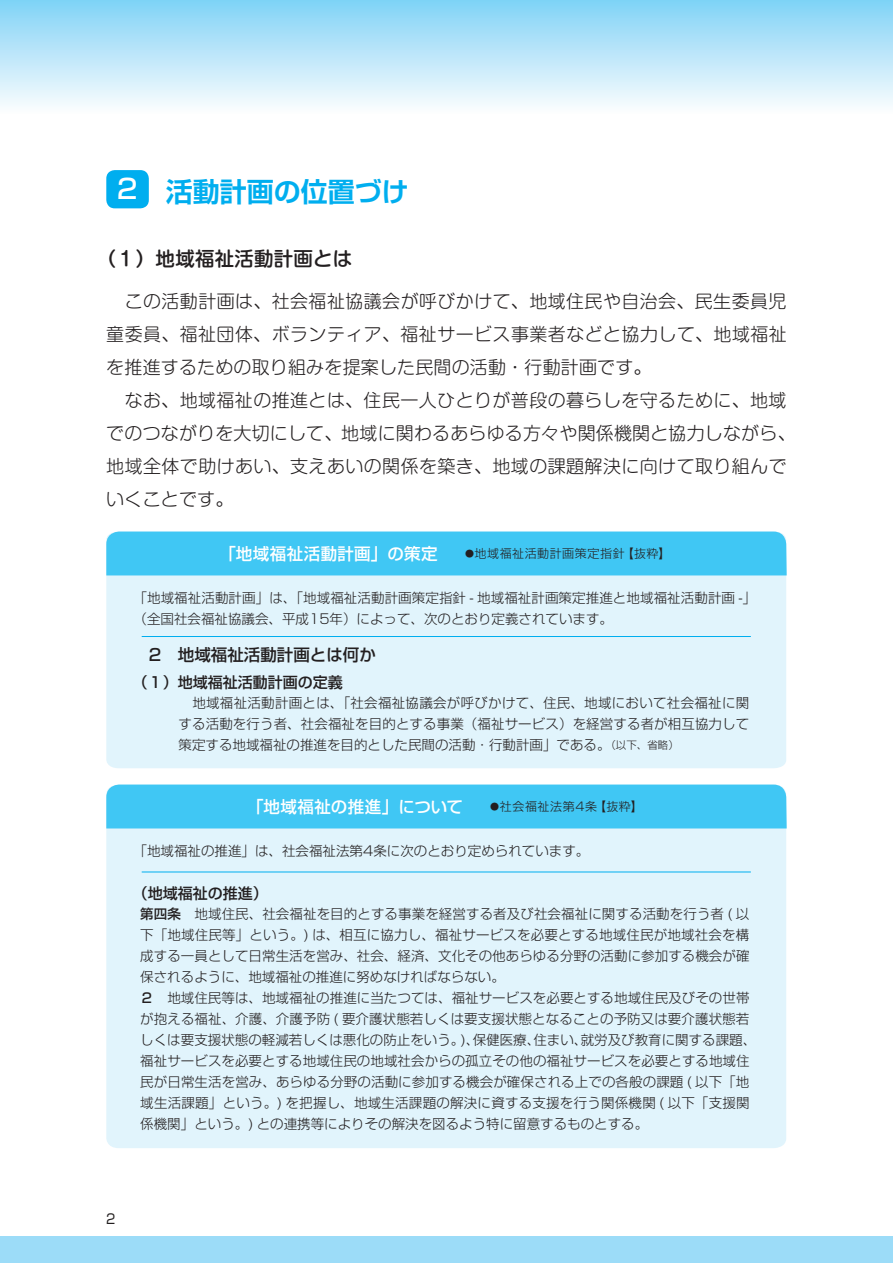
<style>
.page{position:relative;width:893px;height:1263px;background:#fff}
.page>*{position:absolute;margin:0;border:0;box-sizing:border-box;transform-origin:0 0}
.t1{font:700 27px "Shin Go Pr 6 De";color:#00aeef}
.t2{font:500 27px "Shin Go Pr 6";color:#fff}
.t3{font:500 19.5px "Shin M Go Pr 6";letter-spacing:.01em;color:#231f20}
.t4{font:300 18px/33px "Shin M Go Pr 6";letter-spacing:.025em;color:#231f20;text-align:justify}
.t5{font:500 16.5px "Shin Go Pr 6";letter-spacing:.025em;color:#fff}
.t6{font:500 16.5px "Shin Go Pr 6";color:#231f20}
.t7{font:500 15px "Shin Go Pr 6";color:#231f20}
.t8{font:300 13.5px/21px "Shin Go Pr 6";letter-spacing:.005em;color:#231f20}
.t9{font:13.5px "Shin Go Pr 6";color:#231f20;scale:.9 1}
.t10{font:300 12px "Shin Go Pr 6";letter-spacing:.05em;color:#231f20}
.s1{font-size:9px}
.s2{font-size:10.5px}
.s3{font-weight:500}
</style>
<div class="page">
<div style="left:0;top:0;width:893px;height:115px;background:linear-gradient(to bottom,#80d2f6,#fffefe)"></div>
<div style="left:106px;top:575px;width:680px;height:193px;background:#e1f4fc"></div>
<div style="left:106px;top:828px;width:680px;height:320px;background:#e1f4fc"></div>
<div style="left:106px;top:531px;width:681px;height:44px;background:#40c7f4"></div>
<div style="left:106px;top:784px;width:681px;height:44px;background:#40c7f4"></div>
<hr style="left:142px;top:636px;width:609px;height:1px;background:#00aeef">
<hr style="left:142px;top:872px;width:609px;height:1px;background:#00aeef">
<div style="left:106px;top:170px;width:43px;height:38px;background:#00aeef;border-radius:9px"></div>
<div style="left:0;top:1236px;width:893px;height:27px;background:#9cdcf8"></div>
<p class="t2" style="left:114px;top:167px;width:28px">２</p>
<p class="t1" style="left:166px;top:169px;width:245px">活動計画の位置づけ</p>
<p class="t3" style="left:97px;top:243px;width:257px">（１）地域福祉活動計画とは</p>
<p class="t4" style="left:106px;top:284px;width:682px">　この活動計画は、社会福祉協議会が呼びかけて、地域住民や自治会、民生委員児童委員、福祉団体、ボランティア、福祉サービス事業者などと協力して、地域福祉を推進するための取り組みを提案した民間の活動・行動計画です。</p>
<p class="t4" style="left:106px;top:383px;width:691px;text-align:left">　なお、地域福祉の推進とは、住民一人ひとりが普段の暮らしを守るために、地域でのつながりを大切にして、地域に関わるあらゆる方々や関係機関と協力しながら、地域全体で助けあい、支えあいの関係を築き、地域の課題解決に向けて取り組んでいくことです。</p>
<p class="t5" style="left:219px;top:540px;width:220px">「地域福祉活動計画」の策定</p>
<p class="t10" style="left:465px;top:544px;width:207px"><span class="s1">●</span>地域福祉活動計画策定指針【抜粋】</p>
<p class="t8" style="left:134px;top:586px;width:624px">「地域福祉活動計画」は、「地域福祉活動計画策定指針 - 地域福祉計画策定推進と地域福祉活動計画 -」（全国社会福祉協議会、平成15年）によって、次のとおり定義されています。</p>
<p class="t6" style="left:149px;top:641px;width:229px">2　地域福祉活動計画とは何か</p>
<p class="t7" style="left:133px;top:670px;width:212px">（１）地域福祉活動計画の定義</p>
<p class="t8" style="left:179px;top:691px;width:572px;text-align:justify">　地域福祉活動計画とは、「社会福祉協議会が呼びかけて、住民、地域において社会福祉に関する活動を行う者、社会福祉を目的とする事業（福祉サービス）を経営する者が相互協力して策定する地域福祉の推進を目的とした民間の活動・行動計画」である。<span class="s2">（以下、省略）</span></p>
<p class="t5" style="left:247px;top:793px;width:217px">「地域福祉の推進」について</p>
<p class="t10" style="left:490px;top:797px;width:154px"><span class="s1">●</span>社会福祉法第4条【抜粋】</p>
<p class="t8" style="left:134px;top:839px;width:457px">「地域福祉の推進」は、社会福祉法第4条に次のとおり定められています。</p>
<p class="t7" style="left:133px;top:881px;width:137px">（地域福祉の推進）</p>
<p class="t8" style="left:140px;top:902px;width:611px;text-align:justify"><span class="s3">第四条</span>　地域住民、社会福祉を目的とする事業を経営する者及び社会福祉に関する活動を行う者 ( 以下「地域住民等」という。) は、相互に協力し、福祉サービスを必要とする地域住民が地域社会を構成する一員として日常生活を営み、社会、経済、文化その他あらゆる分野の活動に参加する機会が確保されるように、地域福祉の推進に努めなければならない。</p>
<p class="t8" style="left:140px;top:986px;width:617px"><span class="s3">２</span>　地域住民等は、地域福祉の推進に当たつては、福祉サービスを必要とする地域住民及びその世帯が抱える福祉、介護、介護予防 ( 要介護状態若しくは要支援状態となることの予防又は要介護状態若しくは要支援状態の軽減若しくは悪化の防止をいう。)、保健医療、住まい、就労及び教育に関する課題、福祉サービスを必要とする地域住民の地域社会からの孤立その他の福祉サービスを必要とする地域住民が日常生活を営み、あらゆる分野の活動に参加する機会が確保される上での各般の課題 ( 以下「地域生活課題」という。) を把握し、地域生活課題の解決に資する支援を行う関係機関 ( 以下「支援関係機関」という。) との連携等によりその解決を図るよう特に留意するものとする。</p>
<p class="t9" style="left:106px;top:1207px;width:12px">2</p>
</div>
